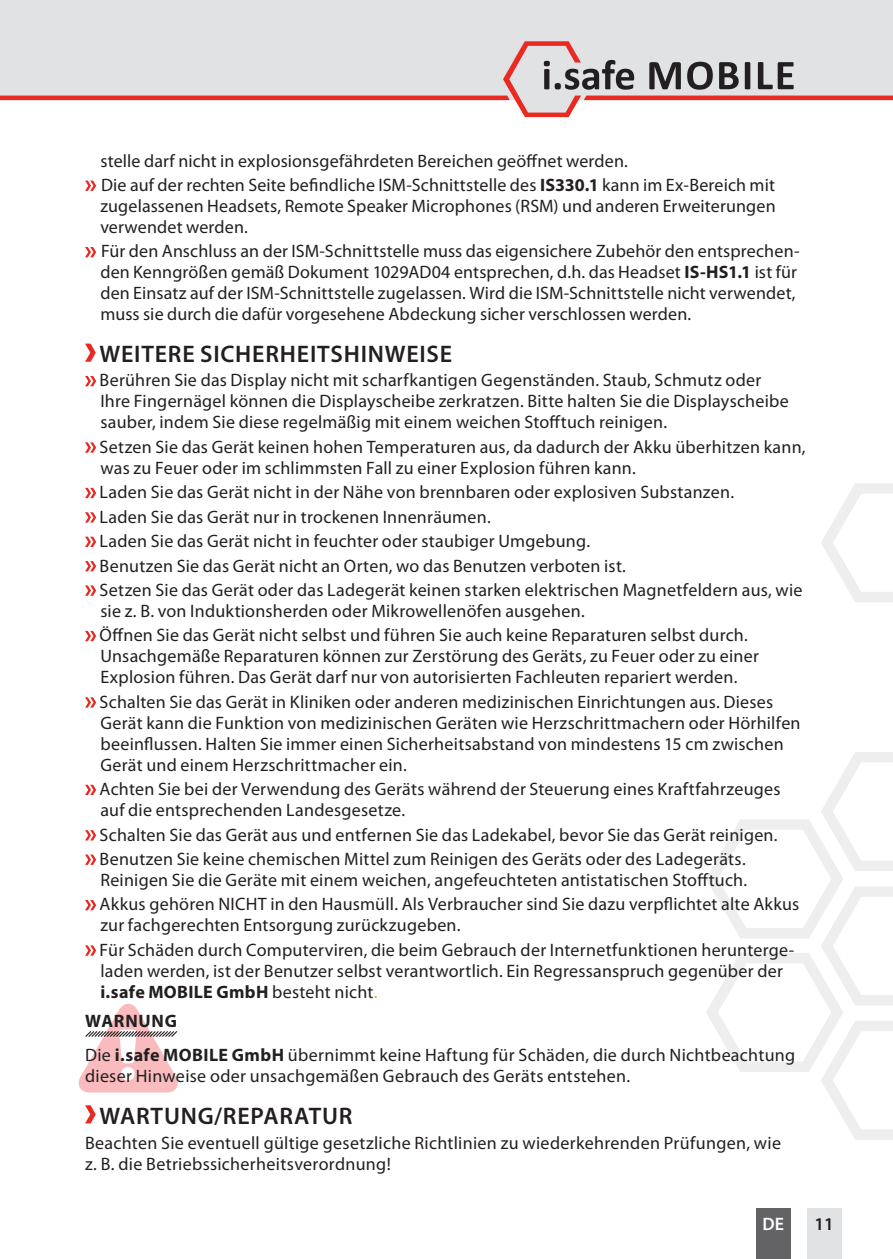
<style>
.page{position:relative;width:893px;height:1259px;background:#fff}
.page>*{position:absolute;margin:0;border:0;box-sizing:border-box;transform-origin:0 0}
.t1{font:600 24px "Myriad Pro";letter-spacing:.03em;color:#231f20}
.t2{font:18px/21px "Myriad Pro";letter-spacing:.015em;color:#231f20}
.t3{font:600 18px "Myriad Pro";color:#fff}
.t4{font:600 18px "Myriad Pro";color:#231f20}
.s1{font-weight:700}
.s2{color:#faa928}
</style>
<div class="page">
<div style="left:756px;top:1208px;width:34px;height:51px;background:#636366"></div>
<div style="left:807px;top:1208px;width:34px;height:51px;background:#e1e2e4"></div>
<svg style="left:821px;top:483px;width:72px;height:119px"></svg>
<svg style="left:706px;top:752px;width:187px;height:388px"></svg>
<div style="left:0;top:0;width:893px;height:41px;background:#e1e2e4"></div>
<svg style="left:0;top:41px;width:893px;height:76px"></svg>
<svg style="left:79px;top:1003px;width:99px;height:89px"></svg>
<svg style="left:85px;top:181px;width:11px;height:10px"></svg>
<svg style="left:85px;top:247px;width:11px;height:10px"></svg>
<svg style="left:85px;top:343px;width:11px;height:19px"></svg>
<svg style="left:85px;top:376px;width:11px;height:10px"></svg>
<svg style="left:85px;top:442px;width:11px;height:11px"></svg>
<svg style="left:85px;top:488px;width:11px;height:10px"></svg>
<svg style="left:85px;top:512px;width:11px;height:10px"></svg>
<svg style="left:85px;top:536px;width:11px;height:11px"></svg>
<svg style="left:85px;top:561px;width:11px;height:10px"></svg>
<svg style="left:85px;top:585px;width:11px;height:11px"></svg>
<svg style="left:85px;top:631px;width:11px;height:10px"></svg>
<svg style="left:85px;top:697px;width:11px;height:10px"></svg>
<svg style="left:85px;top:784px;width:11px;height:11px"></svg>
<svg style="left:85px;top:830px;width:11px;height:10px"></svg>
<svg style="left:85px;top:854px;width:11px;height:11px"></svg>
<svg style="left:85px;top:900px;width:11px;height:10px"></svg>
<svg style="left:85px;top:945px;width:11px;height:10px"></svg>
<svg style="left:85px;top:1105px;width:11px;height:18px"></svg>
<p class="t2" style="left:100px;top:148px;width:676px;line-height:24.3px">stelle darf nicht in explosionsgefährdeten Bereichen geöffnet werden.<br>Die auf der rechten Seite befindliche ISM-Schnittstelle des <span class="s1">IS330.1</span> kann im Ex-Bereich mit</p>
<p class="t2" style="left:100px;top:195px;width:677px">zugelassenen Headsets, Remote Speaker Microphones (RSM) und anderen Erweiterungen verwendet werden.</p>
<p class="t2" style="left:100px;top:241px;width:701px">Für den Anschluss an der ISM-Schnittstelle muss das eigensichere Zubehör den entsprechen&shy;den Kenngrößen gemäß Dokument 1029AD04 entsprechen, d.h. das Headset <span class="s1">IS-HS1.1</span> ist für den Einsatz auf der ISM-Schnittstelle zugelassen. Wird die ISM-Schnittstelle nicht verwendet, muss sie durch die dafür vorgesehene Abdeckung sicher verschlossen werden.</p>
<h1 class="t1" style="left:99px;top:339px;width:354px">WEITERE SICHERHEITSHINWEISE</h1>
<p class="t2" style="left:100px;top:370px;width:691px">Berühren Sie das Display nicht mit scharfkantigen Gegenständen. Staub, Schmutz oder<br>Ihre Fingernägel können die Displayscheibe zerkratzen. Bitte halten Sie die Displayscheibe sauber, indem Sie diese regelmäßig mit einem weichen Stofftuch reinigen.</p>
<p class="t2" style="left:100px;top:436px;width:707px">Setzen Sie das Gerät keinen hohen Temperaturen aus, da dadurch der Akku überhitzen kann, was zu Feuer oder im schlimmsten Fall zu einer Explosion führen kann.</p>
<p class="t2" style="left:100px;top:480px;width:704px;line-height:24.3px">Laden Sie das Gerät nicht in der Nähe von brennbaren oder explosiven Substanzen.<br>Laden Sie das Gerät nur in trockenen Innenräumen.<br>Laden Sie das Gerät nicht in feuchter oder staubiger Umgebung.<br>Benutzen Sie das Gerät nicht an Orten, wo das Benutzen verboten ist.<br>Setzen Sie das Gerät oder das Ladegerät keinen starken elektrischen Magnetfeldern aus, wie</p>
<p class="t2" style="left:100px;top:598px;width:650px;line-height:24.3px">sie z. B. von Induktionsherden oder Mikrowellenöfen ausgehen.<br>Öffnen Sie das Gerät nicht selbst und führen Sie auch keine Reparaturen selbst durch.</p>
<p class="t2" style="left:100px;top:645px;width:660px">Unsachgemäße Reparaturen können zur Zerstörung des Geräts, zu Feuer oder zu einer<br>Explosion führen. Das Gerät darf nur von autorisierten Fachleuten repariert werden.</p>
<p class="t2" style="left:100px;top:691px;width:702px">Schalten Sie das Gerät in Kliniken oder anderen medizinischen Einrichtungen aus. Dieses Gerät kann die Funktion von medizinischen Geräten wie Herzschrittmachern oder Hörhilfen beeinflussen. Halten Sie immer einen Sicherheitsabstand von mindestens 15 cm zwischen Gerät und einem Herzschrittmacher ein.</p>
<p class="t2" style="left:100px;top:778px;width:682px">Achten Sie bei der Verwendung des Geräts während der Steuerung eines Kraftfahrzeuges auf die entsprechenden Landesgesetze.</p>
<p class="t2" style="left:100px;top:822px;width:679px;line-height:24.3px">Schalten Sie das Gerät aus und entfernen Sie das Ladekabel, bevor Sie das Gerät reinigen.<br>Benutzen Sie keine chemischen Mittel zum Reinigen des Geräts oder des Ladegeräts.</p>
<p class="t2" style="left:100px;top:867px;width:701px;line-height:24.3px">Reinigen Sie die Geräte mit einem weichen, angefeuchteten antistatischen Stofftuch.<br>Akkus gehören NICHT in den Hausmüll. Als Verbraucher sind Sie dazu verpflichtet alte Akkus</p>
<p class="t2" style="left:100px;top:913px;width:696px;line-height:24.3px">zur fachgerechten Entsorgung zurückzugeben.<br>Für Schäden durch Computerviren, die beim Gebrauch der Internetfunktionen herunterge-</p>
<p class="t2" style="left:100px;top:960px;width:684px">laden werden, ist der Benutzer selbst verantwortlich. Ein Regressanspruch gegenüber der <span class="s1">i.safe MOBILE GmbH</span> besteht nicht<span class="s2">.</span></p>
<p class="t2" style="left:85px;top:1004px;width:712px;line-height:33.6px"><span class="s1">WARNUNG<br></span>Die <span class="s1">i.safe MOBILE GmbH</span> übernimmt keine Haftung für Schäden, die durch Nichtbeachtung</p>
<p class="t2" style="left:85px;top:1065px;width:547px">dieser Hinweise oder unsachgemäßen Gebrauch des Geräts entstehen.</p>
<h1 class="t1" style="left:99px;top:1100px;width:255px">WARTUNG/REPARATUR</h1>
<p class="t2" style="left:85px;top:1132px;width:698px">Beachten Sie eventuell gültige gesetzliche Richtlinien zu wiederkehrenden Prüfungen, wie z. B. die Betriebssicherheitsverordnung!</p>
<p class="t3" style="left:762px;top:1212px;width:23px">DE</p>
<p class="t4" style="left:815px;top:1212px;width:21px">11</p>
</div>
